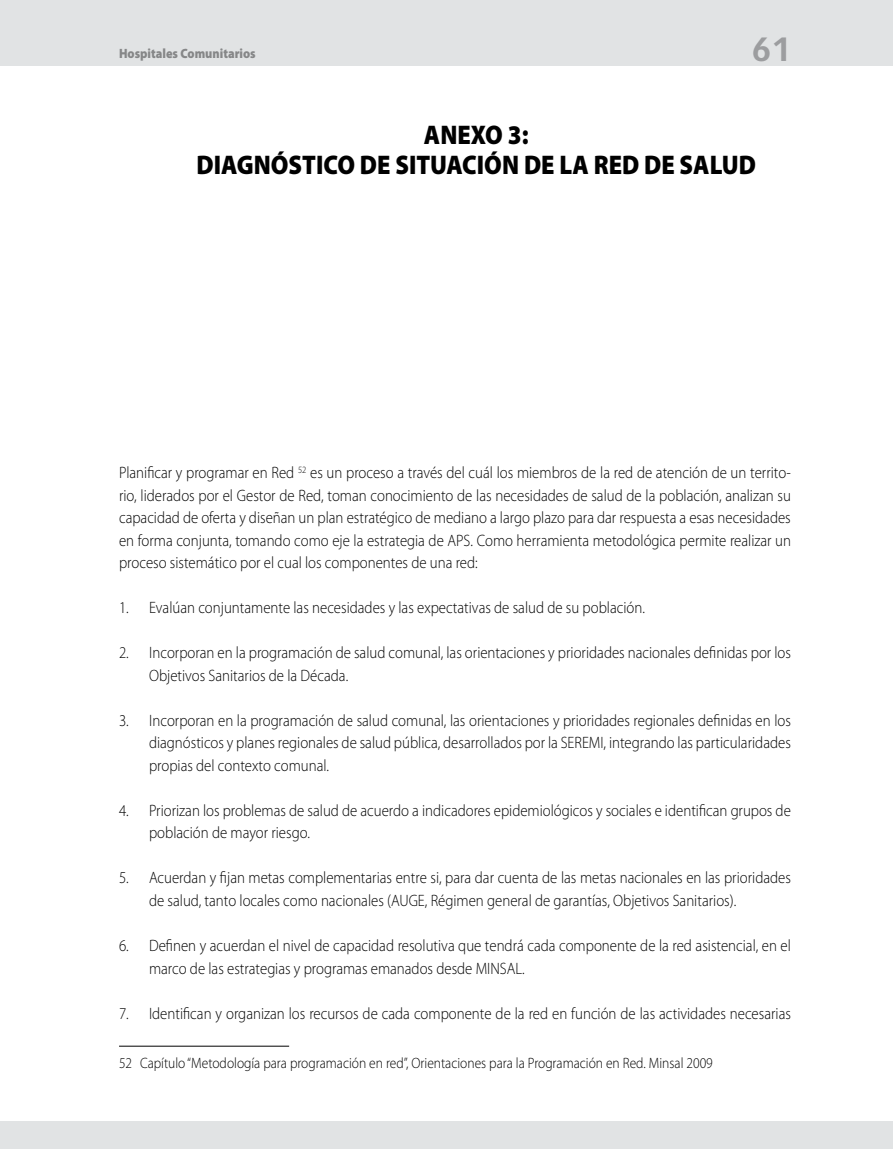
<style>
.page{position:relative;width:893px;height:1149px;background:#fff}
.page>*{position:absolute;margin:0;border:0;box-sizing:border-box;transform-origin:0 0}
.t1{font:700 33px "Vectora LH";color:#9c9d9f}
.t2{font:900 27px/30px "Myriad Pro";color:#000;text-align:center;scale:.9 1}
.t3{font:300 16.5px/22.5px "Myriad Pro";color:#000;scale:.9 1}
.t4{font:300 15px "Myriad Pro";color:#000;scale:.9 1}
.t5{font:900 13.5px "Myriad Pro";color:#868788;scale:.9 1}
</style>
<div class="page">
<div style="left:0;top:0;width:893px;height:66px;background:#e1e3e4"></div>
<div style="left:0;top:1120px;width:893px;height:28px;background:#e1e3e4"></div>
<hr style="left:119px;top:1045px;width:170px;height:1px;background:#000">
<p class="t5" style="left:119px;top:44px;width:153px">Hospitales Comunitarios</p>
<h1 class="t1" style="left:752px;top:30px;width:41px">61</h1>
<h2 class="t2" style="left:196px;top:118px;width:623px">ANEXO 3:<br>DIAGNÓSTICO DE SITUACIÓN DE LA RED DE SALUD</h2>
<p class="t3" style="left:119px;top:461px;width:748px;text-align:justify">Planificar y programar en Red <sup>52</sup> es un proceso a través del cuál los miembros de la red de atención de un territo&shy;rio, liderados por el Gestor de Red, toman conocimiento de las necesidades de salud de la población, analizan su capacidad de oferta y diseñan un plan estratégico de mediano a largo plazo para dar respuesta a esas necesidades en forma conjunta, tomando como eje la estrategia de APS. Como herramienta metodológica permite realizar un proceso sistemático por el cual los componentes de una red:</p>
<p class="t3" style="left:119px;top:596px;width:586px">1. Evalúan conjuntamente las necesidades y las expectativas de salud de su población.</p>
<p class="t3" style="left:149px;top:641px;width:715px;text-indent:-30px">2. Incorporan en la programación de salud comunal, las orientaciones y prioridades nacionales definidas por los<br>Objetivos Sanitarios de la Década.</p>
<p class="t3" style="left:149px;top:708px;width:715px;text-align:justify;text-indent:-30px">3. Incorporan en la programación de salud comunal, las orientaciones y prioridades regionales definidas en los diagnósticos y planes regionales de salud pública, desarrollados por la SEREMI, integrando las particularidades propias del contexto comunal.</p>
<p class="t3" style="left:149px;top:798px;width:715px;text-indent:-30px">4. Priorizan los problemas de salud de acuerdo a indicadores epidemiológicos y sociales e identifican grupos de población de mayor riesgo.</p>
<p class="t3" style="left:149px;top:866px;width:715px;text-indent:-30px">5. Acuerdan y fijan metas complementarias entre si, para dar cuenta de las metas nacionales en las prioridades de salud, tanto locales como nacionales (AUGE, Régimen general de garantías, Objetivos Sanitarios).</p>
<p class="t3" style="left:149px;top:933px;width:715px;text-indent:-30px">6. Definen y acuerdan el nivel de capacidad resolutiva que tendrá cada componente de la red asistencial, en el marco de las estrategias y programas emanados desde MINSAL.</p>
<p class="t3" style="left:119px;top:1001px;width:748px">7. Identifican y organizan los recursos de cada componente de la red en función de las actividades necesarias</p>
<p class="t4" style="left:119px;top:1053px;width:661px">52 Capítulo “Metodología para programación en red”, Orientaciones para la Programación en Red. Minsal 2009</p>
</div>
